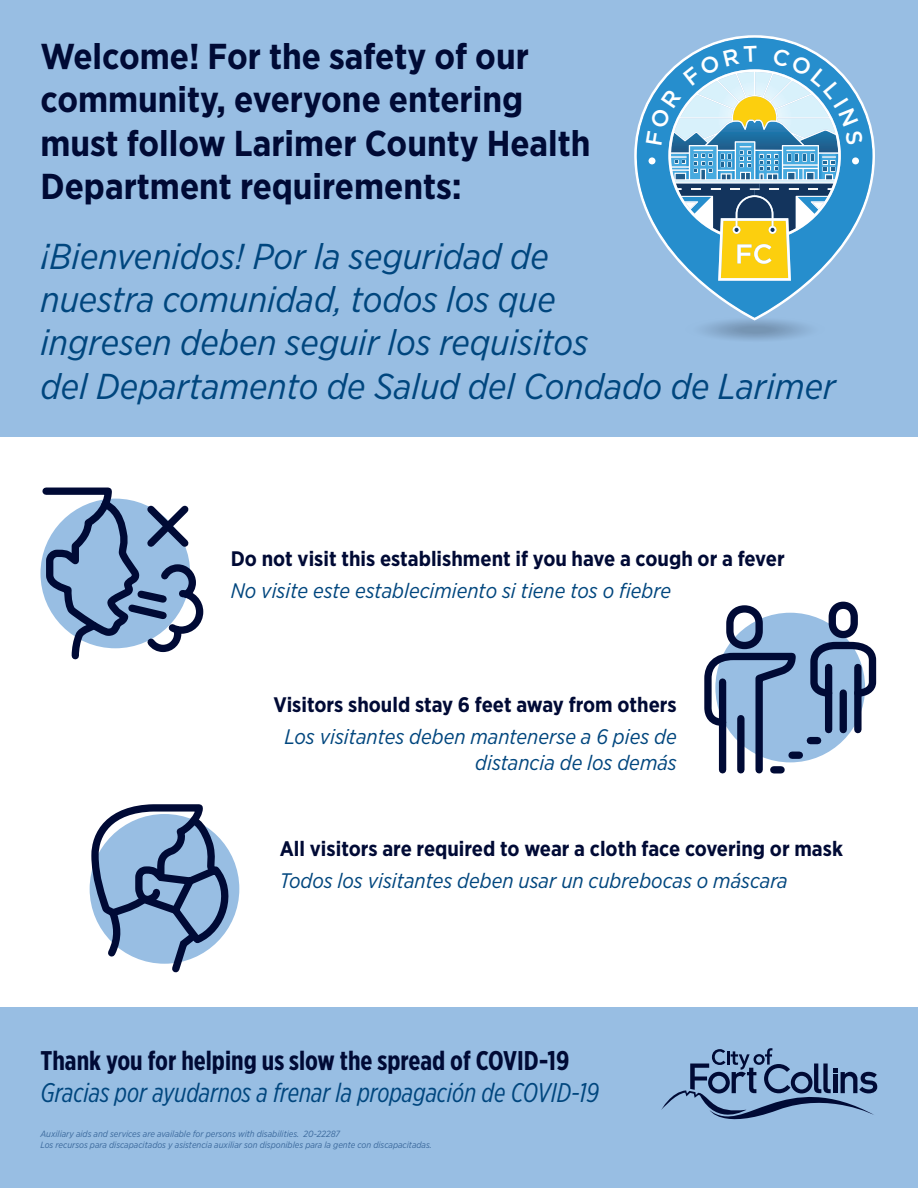
<style>
.page{position:relative;width:918px;height:1188px;background:#fff}
.page>*{position:absolute;margin:0;border:0;box-sizing:border-box;transform-origin:0 0}
.t1{font:italic 36px/43.2px "Gotham Narrow";color:#00467e}
.t2{font:700 36px/43.2px "Gotham Narrow";color:#000a35}
.t3{font:italic 27px "Gotham X Narrow";color:#00467e}
.t4{font:700 27px "Gotham X Narrow";color:#000a35}
.t5{font:italic 21px/25.2px "Gotham Narrow";color:#00467e;text-align:right}
.t6{font:700 21px "Gotham Narrow";color:#000a35}
.t7{font:italic 9px "Gotham Narrow";color:#3c6a9d}
</style>
<div class="page">
<div style="left:0;top:0;width:918px;height:436px;background:#98bee3"></div>
<div style="left:0;top:1008px;width:918px;height:180px;background:#98bee3"></div>
<svg style="left:90px;top:804px;width:144px;height:169px"></svg>
<div style="left:715px;top:613px;width:150px;height:149px;background:#98bee3;border-radius:50%"></div>
<svg style="left:704px;top:649px;width:95px;height:125px"></svg>
<div style="left:726px;top:605px;width:37px;height:44px;border:7px solid #000a35;border-radius:15px"></div>
<div style="left:719px;top:682px;width:7px;height:88px;background:#000a35"></div>
<div style="left:737px;top:719px;width:8px;height:51px;background:#000a35"></div>
<div style="left:854px;top:667px;width:8px;height:63px;background:#000a35"></div>
<div style="left:825px;top:667px;width:7px;height:63px;background:#000a35"></div>
<div style="left:840px;top:693px;width:7px;height:37px;background:#000a35"></div>
<svg style="left:807px;top:601px;width:70px;height:99px"></svg>
<div style="left:774px;top:766px;width:7px;height:7px;background:#000a35"></div>
<div style="left:792px;top:752px;width:7px;height:7px;background:#000a35"></div>
<div style="left:810px;top:737px;width:8px;height:7px;background:#000a35"></div>
<svg style="left:41px;top:487px;width:163px;height:173px"></svg>
<svg style="left:661px;top:1048px;width:216px;height:71px"></svg>
<svg style="left:704px;top:320px;width:104px;height:20px"></svg>
<svg style="left:634px;top:35px;width:241px;height:285px"></svg>
<svg style="left:637px;top:38px;width:235px;height:280px"></svg>
<svg style="left:646px;top:46px;width:217px;height:235px;background:#76acc2"></svg>
<p class="t2" style="left:40px;top:35px;width:552px">Welcome! For the safety of our community, everyone entering must follow Larimer County Health<br>Department requirements:</p>
<p class="t1" style="left:40px;top:234px;width:797px">¡Bienvenidos! Por la seguridad de<br>nuestra comunidad, todos los que<br>ingresen deben seguir los requisitos<br>del Departamento de Salud del Condado de Larimer</p>
<p class="t6" style="left:231px;top:545px;width:556px">Do not visit this establishment if you have a cough or a fever</p>
<p class="t5" style="left:231px;top:577px;width:442px">No visite este establecimiento si tiene tos o fiebre</p>
<p class="t6" style="left:274px;top:692px;width:405px">Visitors should stay 6 feet away from others</p>
<p class="t5" style="left:285px;top:724px;width:394px">Los visitantes deben mantenerse a 6 pies de distancia de los demás</p>
<p class="t6" style="left:280px;top:835px;width:565px">All visitors are required to wear a cloth face covering or mask</p>
<p class="t5" style="left:280px;top:868px;width:510px">Todos los visitantes deben usar un cubrebocas o máscara</p>
<p class="t4" style="left:40px;top:1044px;width:530px">Thank you for helping us slow the spread of COVID-19</p>
<p class="t3" style="left:40px;top:1077px;width:560px">Gracias por ayudarnos a frenar la propagación de COVID-19</p>
<p class="t7" style="left:40px;top:1128px;width:301px">Auxiliary aids and services are available for persons with disabilities. 20-22287</p>
<p class="t7" style="left:40px;top:1139px;width:393px">Los recursos para discapacitados y asistencia auxiliar son disponibles para la gente con discapacitadas.</p>
</div>
